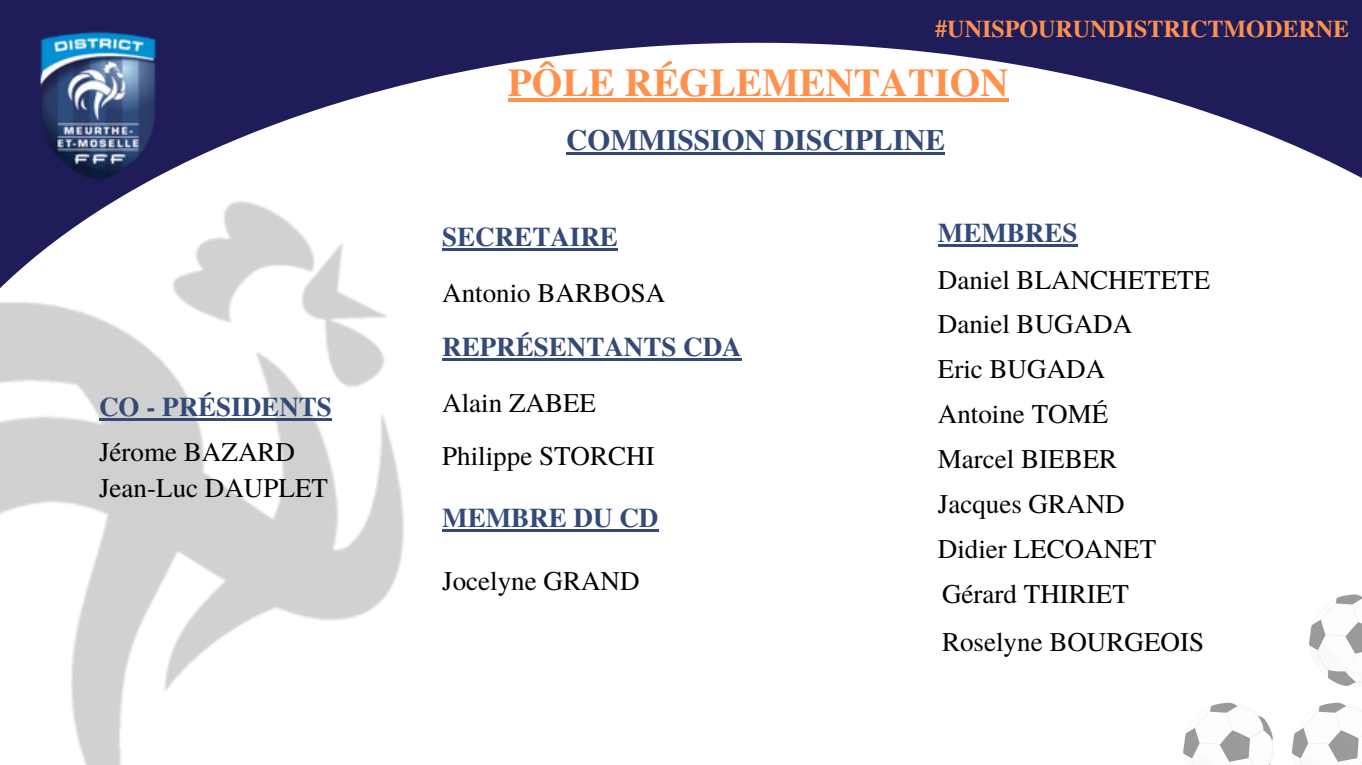
<style>
.page{position:relative;width:1362px;height:765px;background:#fff}
.page>*{position:absolute;margin:0;border:0;box-sizing:border-box;transform-origin:0 0}
.t1{font:700 39.3px "Te X Gyre Termes";color:#ff914d}
.t2{font:700 29.4px "Te X Gyre Termes";color:#334a78}
.t3{font:27px "Te X Gyre Termes";color:#000}
.t4{font:700 27px "Te X Gyre Termes";color:#334a78}
.t5{font:700 24px "Te X Gyre Termes";color:#ff914d}
</style>
<div class="page">
<div style="left:0;top:0;width:1361px;height:765px;background:#1e1d59"></div>
<svg style="left:352px;top:43px;width:813px;height:56px;fill:#fff"></svg>
<div style="left:264px;top:99px;width:1097px;height:666px;background:#fff"></div>
<img style="left:40px;top:31px;width:224px;height:108px">
<img style="left:0;top:139px;width:534px;height:626px">
<svg style="left:1182px;top:702px;width:92px;height:63px"></svg>
<svg style="left:1308px;top:594px;width:53px;height:92px"></svg>
<svg style="left:1291px;top:702px;width:70px;height:63px"></svg>
<hr style="left:508px;top:98px;width:500px;height:4px;background:#ff914d">
<hr style="left:566px;top:152px;width:379px;height:2px;background:#334a78">
<hr style="left:99px;top:418px;width:233px;height:2px;background:#334a78">
<hr style="left:442px;top:248px;width:176px;height:2px;background:#334a78">
<hr style="left:442px;top:358px;width:299px;height:3px;background:#334a78">
<hr style="left:937px;top:244px;width:140px;height:2px;background:#334a78">
<hr style="left:442px;top:529px;width:216px;height:3px;background:#334a78">
<p class="t4" style="left:99px;top:386px;width:234px">CO - PRÉSIDENTS</p>
<p class="t3" style="left:99px;top:433px;width:197px">Jérome BAZARD</p>
<p class="t3" style="left:99px;top:469px;width:230px">Jean-Luc DAUPLET</p>
<p class="t5" style="left:935px;top:10px;width:415px">#UNISPOURUNDISTRICTMODERNE</p>
<p class="t1" style="left:508px;top:52px;width:502px">PÔLE RÉGLEMENTATION</p>
<p class="t2" style="left:566px;top:117px;width:380px">COMMISSION DISCIPLINE</p>
<p class="t4" style="left:442px;top:215px;width:177px">SECRETAIRE</p>
<p class="t3" style="left:442px;top:273px;width:224px">Antonio BARBOSA</p>
<p class="t4" style="left:442px;top:326px;width:301px">REPRÉSENTANTS CDA</p>
<p class="t3" style="left:442px;top:384px;width:155px">Alain ZABEE</p>
<p class="t3" style="left:442px;top:436px;width:214px">Philippe STORCHI</p>
<p class="t4" style="left:442px;top:497px;width:218px">MEMBRE DU CD</p>
<p class="t3" style="left:442px;top:562px;width:199px">Jocelyne GRAND</p>
<p class="t4" style="left:937px;top:212px;width:141px">MEMBRES</p>
<p class="t3" style="left:937px;top:261px;width:274px">Daniel BLANCHETETE</p>
<p class="t3" style="left:937px;top:304px;width:196px">Daniel BUGADA</p>
<p class="t3" style="left:937px;top:349px;width:169px">Eric BUGADA</p>
<p class="t3" style="left:937px;top:394px;width:172px">Antoine TOMÉ</p>
<p class="t3" style="left:937px;top:439px;width:181px">Marcel BIEBER</p>
<p class="t3" style="left:937px;top:484px;width:188px">Jacques GRAND</p>
<p class="t3" style="left:937px;top:529px;width:220px">Didier LECOANET</p>
<p class="t3" style="left:942px;top:574px;width:188px">Gérard THIRIET</p>
<p class="t3" style="left:942px;top:623px;width:263px">Roselyne BOURGEOIS</p>
</div>
